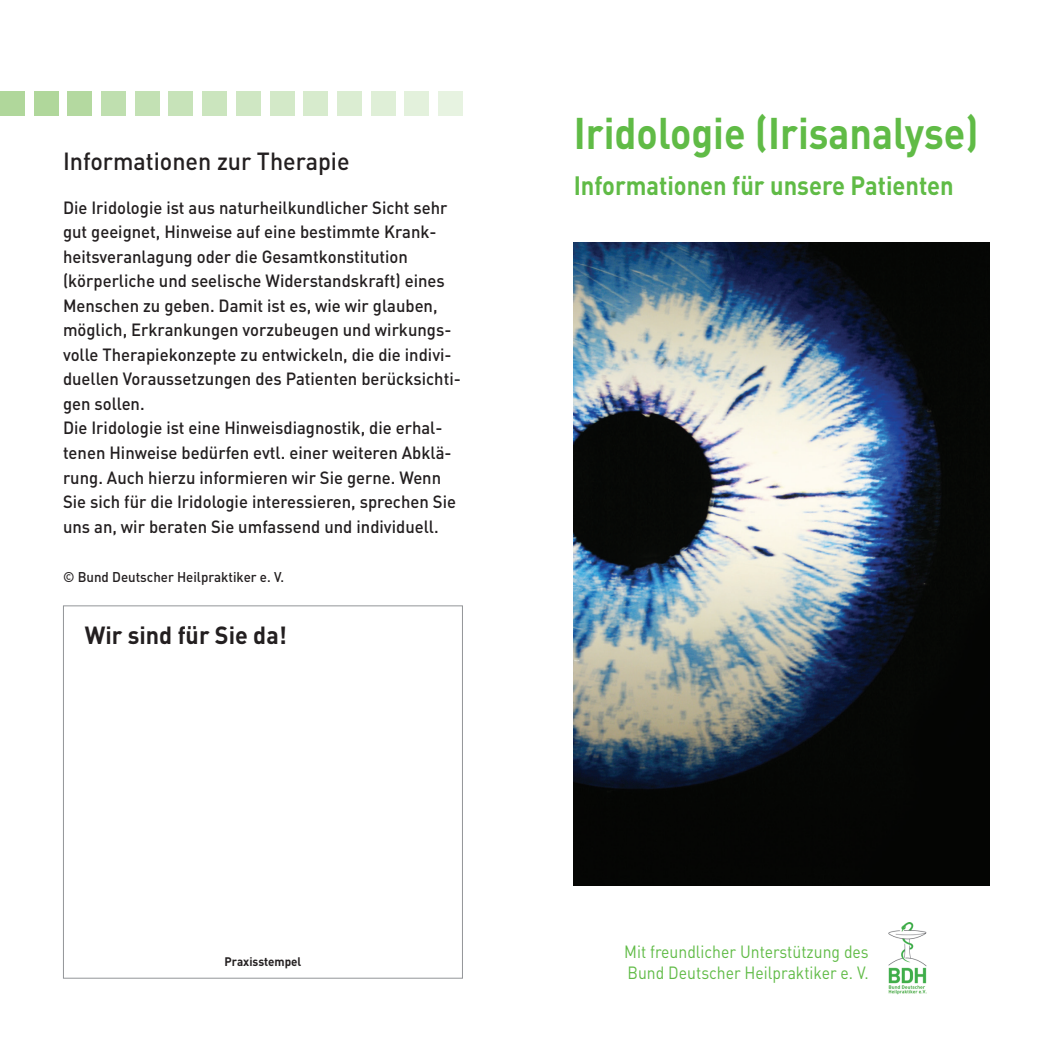
<style>
.page{position:relative;width:1042px;height:1042px;background:#fff}
.page>*{position:absolute;margin:0;border:0;box-sizing:border-box;transform-origin:0 0}
.t1{font:700 43.75px "DIN Pro";color:#60bb46;scale:.9 1}
.t2{font:700 26.25px "DIN Pro";color:#60bb46;scale:.9 1}
.t3{font:500 24.5px "DIN Pro";color:#231f20;scale:.95 1}
.t4{font:700 24.5px "DIN Pro";color:#231f20;scale:.95 1}
.t5{font:500 17.5px/24.5px "DIN Pro";color:#231f20;scale:.95 1}
.t6{font:17.5px/21px "DIN Pro";color:#60bb46;scale:.9 1}
.t7{font:500 14px "DIN Pro";color:#231f20;scale:.95 1}
.t8{font:700 12.25px "DIN Pro";color:#231f20;scale:.95 1}
</style>
<div class="page">
<img style="left:574px;top:242px;width:415px;height:644px">
<img style="left:888px;top:922px;width:39px;height:72px">
<div style="left:63px;top:605px;width:400px;height:373px;border:1px solid #939598"></div>
<div style="left:34px;top:91px;width:24px;height:25px;background:#b0d79b"></div>
<div style="left:67px;top:91px;width:25px;height:25px;background:#b0d79b"></div>
<div style="left:101px;top:91px;width:25px;height:25px;background:#bfdfaf"></div>
<div style="left:135px;top:91px;width:25px;height:25px;background:#c3e1b4"></div>
<div style="left:168px;top:91px;width:25px;height:25px;background:#c7e3b9"></div>
<div style="left:202px;top:91px;width:25px;height:25px;background:#cbe5be"></div>
<div style="left:236px;top:91px;width:25px;height:25px;background:#cfe7c3"></div>
<div style="left:270px;top:91px;width:24px;height:25px;background:#d3e9c8"></div>
<div style="left:303px;top:91px;width:25px;height:25px;background:#d7ebcd"></div>
<div style="left:337px;top:91px;width:25px;height:25px;background:#dbedd2"></div>
<div style="left:371px;top:91px;width:24px;height:25px;background:#dfefd7"></div>
<div style="left:404px;top:91px;width:25px;height:25px;background:#e3f1dc"></div>
<div style="left:438px;top:91px;width:25px;height:25px;background:#e7f3e1"></div>
<div style="left:0;top:91px;width:25px;height:25px;background:#b0d79b"></div>
<h3 class="t3" style="left:63px;top:145px;width:303px">Informationen zur Therapie</h3>
<p class="t5" style="left:63px;top:195px;width:420px">Die Iridologie ist aus naturheilkundlicher Sicht sehr gut geeignet, Hinweise auf eine bestimmte Krank&shy;heitsveranlagung oder die Gesamtkonstitution (körperliche und seelische Widerstandskraft) eines Menschen zu geben. Damit ist es, wie wir glauben, möglich, Erkrankungen vorzubeugen und wirkungs&shy;volle Therapiekonzepte zu entwickeln, die die indivi&shy;duellen Voraussetzungen des Patienten berücksichti&shy;gen sollen.<br>Die Iridologie ist eine Hinweisdiagnostik, die erhal&shy;tenen Hinweise bedürfen evtl. einer weiteren Abklä&shy;rung. Auch hierzu informieren wir Sie gerne. Wenn Sie sich für die Iridologie interessieren, sprechen Sie uns an, wir beraten Sie umfassend und individuell.</p>
<p class="t7" style="left:63px;top:567px;width:234px">© Bund Deutscher Heilpraktiker e. V.</p>
<h3 class="t4" style="left:85px;top:618px;width:214px">Wir sind für Sie da!</h3>
<h1 class="t1" style="left:574px;top:104px;width:451px">Iridologie (Irisanalyse)</h1>
<h2 class="t2" style="left:574px;top:168px;width:424px">Informationen für unsere Patienten</h2>
<p class="t8" style="left:224px;top:953px;width:82px">Praxisstempel</p>
<p class="t6" style="left:624px;top:940px;width:273px">Mit freundlicher Unterstützung des<br>Bund Deutscher Heilpraktiker e. V.</p>
</div>
